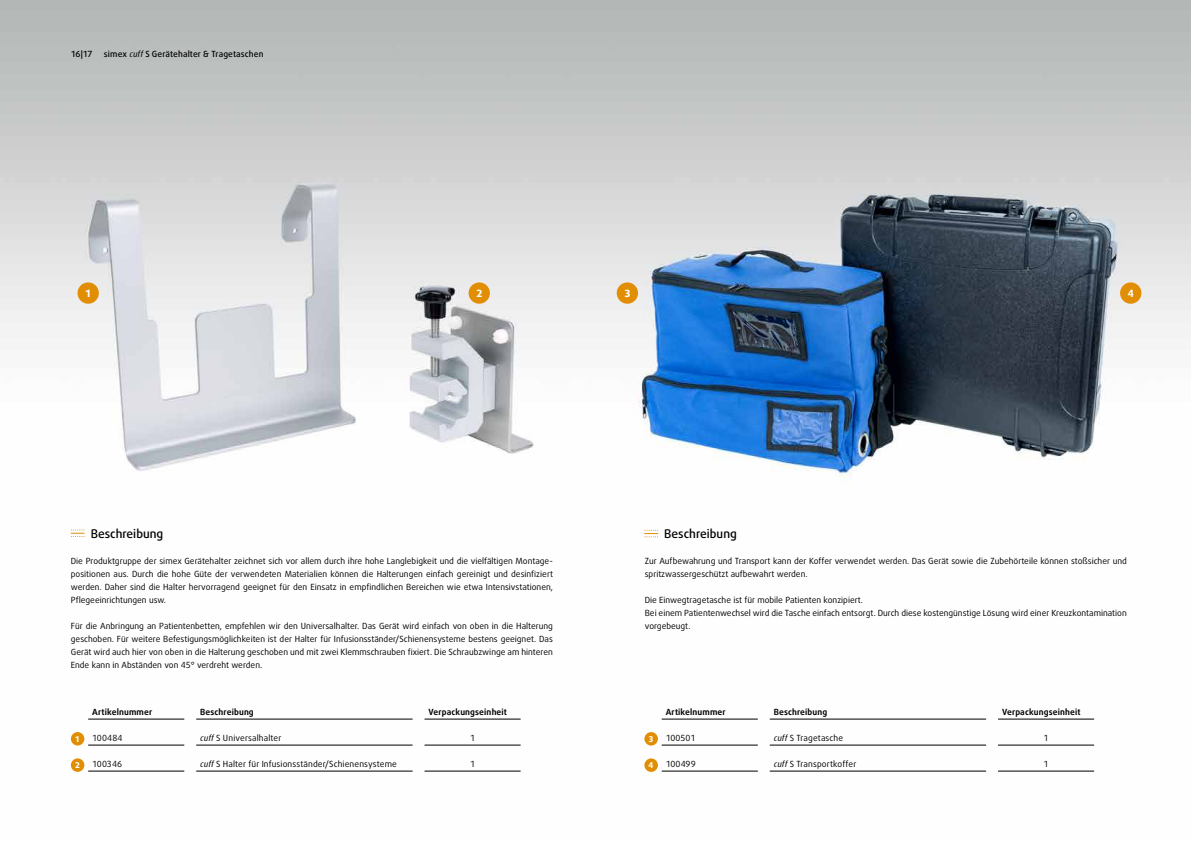
<style>
.page{position:relative;width:1191px;height:842px;background:#fff}
.page>*{position:absolute;margin:0;border:0;box-sizing:border-box;transform-origin:0 0}
.t1{font:500 12px "Daxline Pro";color:#000}
.t2{font:800 10px "Daxline Pro";color:#fff}
.t3{font:8.5px/13px "Daxline Pro";color:#000;text-align:justify}
.t4{font:700 8.5px "Daxline Pro";letter-spacing:.015em;color:#000}
.t5{font:500 8.5px "Daxline Pro";letter-spacing:.015em;color:#000}
.t6{font:800 8px "Daxline Pro";color:#fff}
.s1{font-family:"Dax";font-weight:400;font-style:italic}
.s2{font-family:"Dax";font-style:italic}
</style>
<div class="page">
<img style="left:0;top:0;width:1191px;height:772px">
<svg style="left:71px;top:529px;width:14px;height:8px"></svg>
<div style="left:71px;top:732px;width:13px;height:13px;background:#e28e04;border-radius:50%"></div>
<hr style="left:88px;top:719px;width:96px;height:1px;background:#000">
<hr style="left:196px;top:719px;width:216px;height:1px;background:#000">
<hr style="left:424px;top:719px;width:96px;height:1px;background:#000">
<hr style="left:88px;top:745px;width:96px;height:1px;background:#000">
<hr style="left:196px;top:745px;width:216px;height:1px;background:#000">
<hr style="left:424px;top:745px;width:96px;height:1px;background:#000">
<hr style="left:88px;top:771px;width:96px;height:1px;background:#000">
<hr style="left:196px;top:771px;width:216px;height:1px;background:#000">
<hr style="left:424px;top:771px;width:96px;height:1px;background:#000">
<div style="left:71px;top:758px;width:13px;height:14px;background:#e28e04;border-radius:50%"></div>
<svg style="left:644px;top:530px;width:14px;height:7px"></svg>
<div style="left:644px;top:732px;width:14px;height:13px;background:#e28e04;border-radius:50%"></div>
<hr style="left:661px;top:719px;width:97px;height:1px;background:#000">
<hr style="left:769px;top:719px;width:217px;height:1px;background:#000">
<hr style="left:998px;top:719px;width:96px;height:1px;background:#000">
<hr style="left:661px;top:745px;width:97px;height:1px;background:#000">
<hr style="left:769px;top:745px;width:217px;height:1px;background:#000">
<hr style="left:998px;top:745px;width:96px;height:1px;background:#000">
<hr style="left:661px;top:771px;width:97px;height:1px;background:#000">
<hr style="left:769px;top:771px;width:217px;height:1px;background:#000">
<hr style="left:998px;top:771px;width:96px;height:1px;background:#000">
<div style="left:644px;top:758px;width:14px;height:14px;background:#e28e04;border-radius:50%"></div>
<div style="left:78px;top:282px;width:21px;height:22px;background:#e28e04;border-radius:50%"></div>
<div style="left:468px;top:282px;width:22px;height:22px;background:#e28e04;border-radius:50%"></div>
<div style="left:617px;top:282px;width:21px;height:22px;background:#e28e04;border-radius:50%"></div>
<div style="left:1120px;top:282px;width:21px;height:22px;background:#e28e04;border-radius:50%"></div>
<p class="t5" style="left:71px;top:48px;width:23px">16|17</p>
<p class="t5" style="left:104px;top:48px;width:161px">simex <span class="s1">cuff</span> S Gerätehalter &amp; Tragetaschen</p>
<p class="t2" style="left:86px;top:286px;width:6px">1</p>
<p class="t2" style="left:476px;top:286px;width:7px">2</p>
<p class="t2" style="left:624px;top:286px;width:7px">3</p>
<p class="t2" style="left:1127px;top:286px;width:7px">4</p>
<h1 class="t1" style="left:91px;top:525px;width:74px">Beschreibung</h1>
<h1 class="t1" style="left:664px;top:525px;width:74px">Beschreibung</h1>
<p class="t3" style="left:71px;top:554px;width:483px">Die Produktgruppe der simex Gerätehalter zeichnet sich vor allem durch ihre hohe Langlebigkeit und die vielfältigen Montage&shy;positionen aus. Durch die hohe Güte der verwendeten Materialien können die Halterungen einfach gereinigt und desinfiziert werden. Daher sind die Halter hervorragend geeignet für den Einsatz in empfindlichen Bereichen wie etwa Intensivstationen, Pflegeeinrichtungen usw.</p>
<p class="t3" style="left:71px;top:619px;width:483px">Für die Anbringung an Patientenbetten, empfehlen wir den Universalhalter. Das Gerät wird einfach von oben in die Halterung geschoben. Für weitere Befestigungsmöglichkeiten ist der Halter für Infusionsständer/Schienensysteme bestens geeignet. Das Gerät wird auch hier von oben in die Halterung geschoben und mit zwei Klemmschrauben fixiert. Die Schraubzwinge am hinteren Ende kann in Abständen von 45° verdreht werden.</p>
<p class="t3" style="left:645px;top:554px;width:483px">Zur Aufbewahrung und Transport kann der Koffer verwendet werden. Das Gerät sowie die Zubehörteile können stoßsicher und spritzwassergeschützt aufbewahrt werden.</p>
<p class="t3" style="left:645px;top:593px;width:483px;text-align:left">Die Einwegtragetasche ist für mobile Patienten konzipiert.<br>Bei einem Patientenwechsel wird die Tasche einfach entsorgt. Durch diese kostengünstige Lösung wird einer Kreuzkontamination vorgebeugt.</p>
<p class="t6" style="left:75px;top:733px;width:5px">1</p>
<p class="t4" style="left:92px;top:706px;width:62px">Artikelnummer</p>
<p class="t4" style="left:200px;top:706px;width:55px">Beschreibung</p>
<p class="t4" style="left:428px;top:706px;width:80px">Verpackungseinheit</p>
<p class="t3" style="left:92px;top:732px;width:32px">100484</p>
<p class="t3" style="left:200px;top:732px;width:83px"><span class="s2">cuff</span> S Universalhalter</p>
<p class="t3" style="left:470px;top:732px;width:7px">1</p>
<p class="t6" style="left:649px;top:733px;width:6px">3</p>
<p class="t4" style="left:665px;top:706px;width:62px">Artikelnummer</p>
<p class="t4" style="left:773px;top:706px;width:55px">Beschreibung</p>
<p class="t4" style="left:1002px;top:706px;width:80px">Verpackungseinheit</p>
<p class="t3" style="left:665px;top:732px;width:31px">100501</p>
<p class="t3" style="left:773px;top:732px;width:71px"><span class="s2">cuff</span> S Tragetasche</p>
<p class="t3" style="left:1043px;top:732px;width:7px">1</p>
<p class="t6" style="left:75px;top:760px;width:6px">2</p>
<p class="t3" style="left:92px;top:758px;width:31px">100346</p>
<p class="t3" style="left:200px;top:758px;width:198px"><span class="s2">cuff</span> S Halter für Infusionsständer/Schienensysteme</p>
<p class="t3" style="left:470px;top:758px;width:7px">1</p>
<p class="t6" style="left:648px;top:760px;width:6px">4</p>
<p class="t3" style="left:665px;top:758px;width:32px">100499</p>
<p class="t3" style="left:773px;top:758px;width:84px"><span class="s2">cuff</span> S Transportkoffer</p>
<p class="t3" style="left:1043px;top:758px;width:7px">1</p>
</div>
